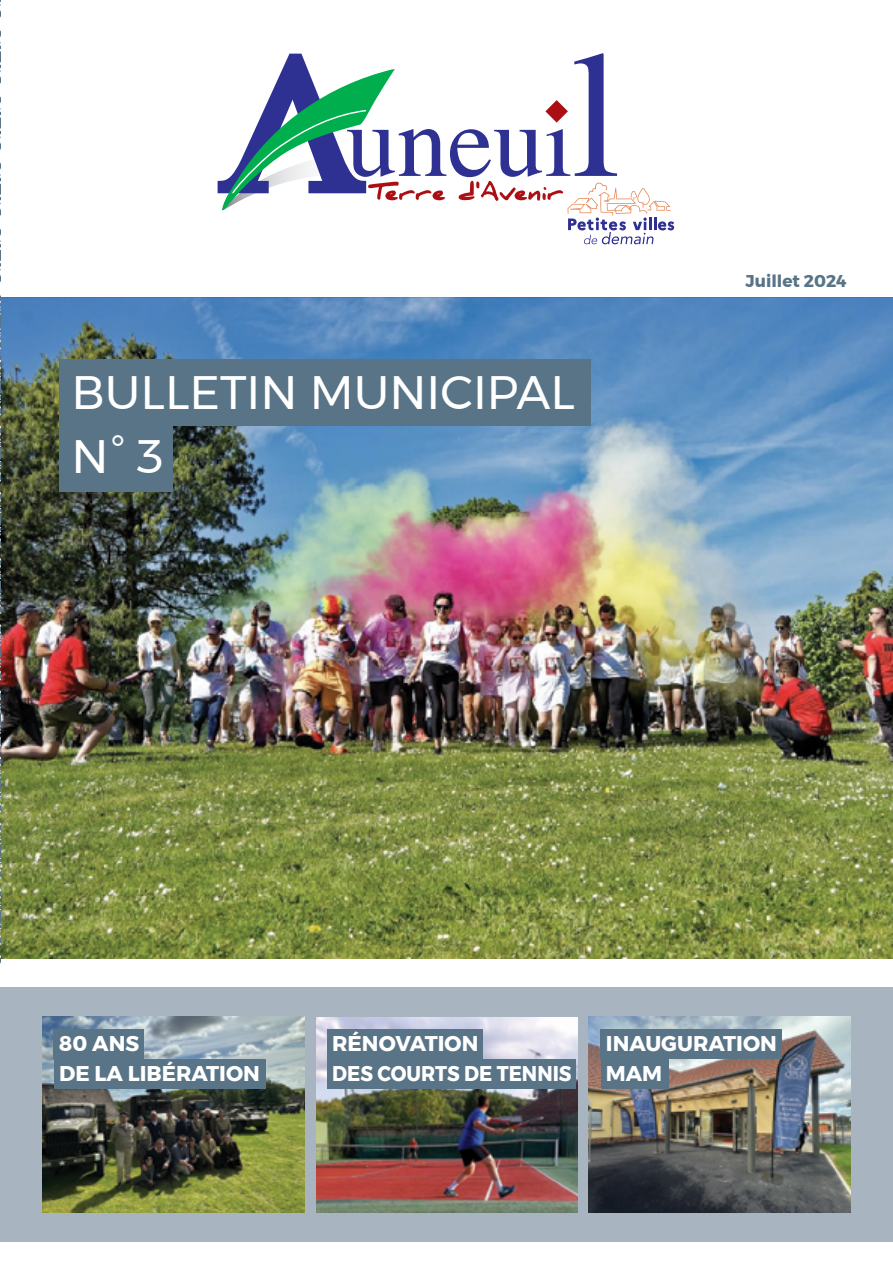
<style>
.page{position:relative;width:893px;height:1263px;background:#fff}
.page>*{position:absolute;margin:0;border:0;box-sizing:border-box;transform-origin:0 0}
.t1{font:46.8px/63.8px "Gontserrat";color:#fff}
.t2{font:700 21.3px/29.7px "Gontserrat";color:#fff}
.t3{font:700 16.95px "Gontserrat";color:#587486}
</style>
<div class="page">
<img style="left:0;top:298px;width:893px;height:661px">
<div style="left:0;top:987px;width:893px;height:255px;background:#a9b4c1"></div>
<div style="left:59px;top:360px;width:532px;height:66px;background:#587486"></div>
<div style="left:59px;top:426px;width:114px;height:66px;background:#587486"></div>
<svg style="left:218px;top:53px;width:456px;height:191px"></svg>
<img style="left:589px;top:1017px;width:261px;height:195px">
<img style="left:43px;top:1016px;width:261px;height:196px">
<div style="left:54px;top:1029px;width:90px;height:30px;background:#587486"></div>
<div style="left:54px;top:1059px;width:211px;height:30px;background:#587486"></div>
<img style="left:317px;top:1017px;width:260px;height:195px">
<div style="left:327px;top:1029px;width:156px;height:30px;background:#587486"></div>
<div style="left:327px;top:1059px;width:248px;height:30px;background:#587486"></div>
<img style="left:0;top:0;width:4px;height:669px">
<div style="left:601px;top:1029px;width:181px;height:30px;background:#587486"></div>
<div style="left:601px;top:1059px;width:68px;height:30px;background:#587486"></div>
<h1 class="t1" style="left:72px;top:360px;width:505px">BULLETIN MUNICIPAL<br>N° 3</h1>
<p class="t3" style="left:745px;top:267px;width:103px">Juillet 2024</p>
<p class="t2" style="left:59px;top:1029px;width:202px">80 ANS<br>DE LA LIBÉRATION</p>
<p class="t2" style="left:332px;top:1029px;width:241px">RÉNOVATION<br>DES COURTS DE TENNIS</p>
<p class="t2" style="left:606px;top:1029px;width:173px">INAUGURATION<br>MAM</p>
</div>
